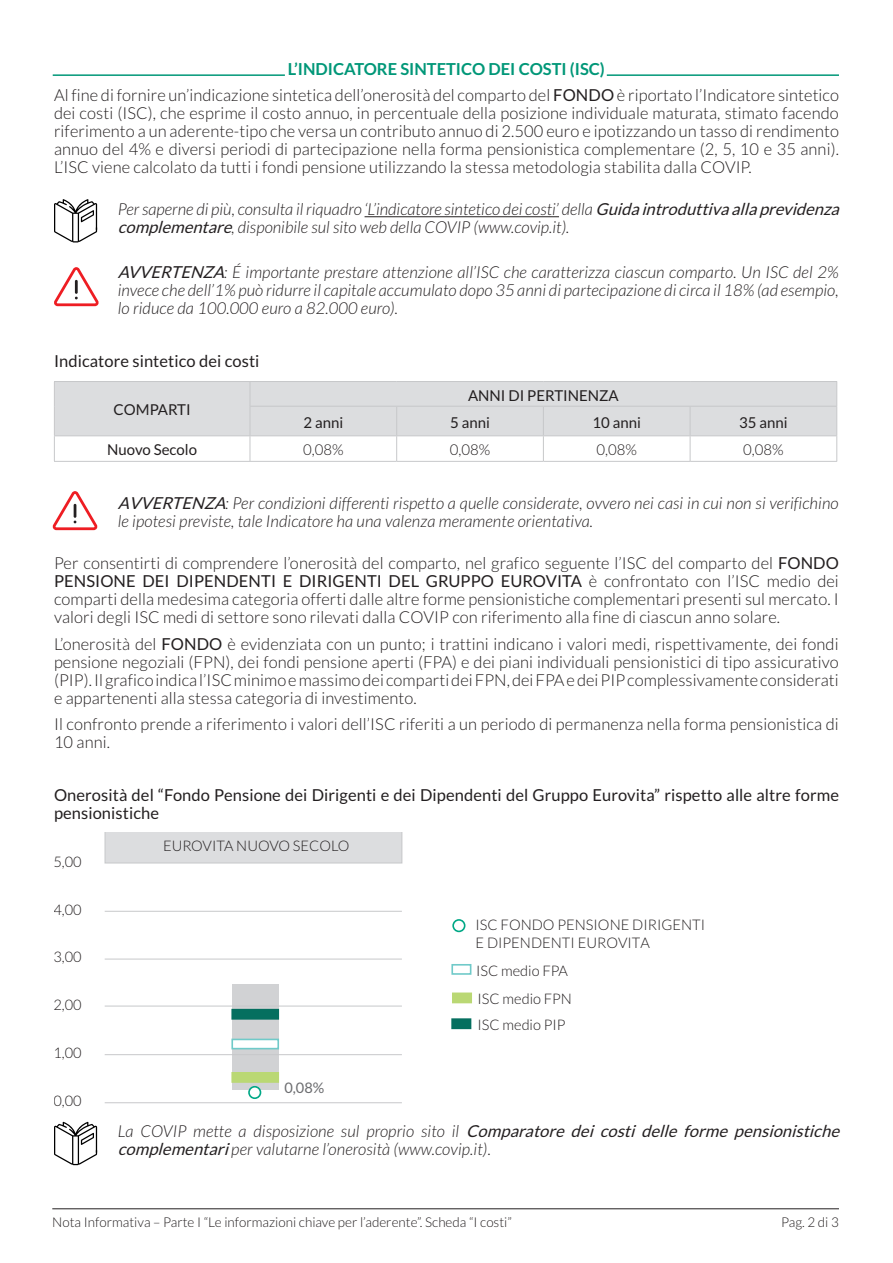
<style>
.page{position:relative;width:893px;height:1263px;background:#fff}
.page>*{position:absolute;margin:0;border:0;box-sizing:border-box;transform-origin:0 0}
.Normale{font:300 16.5px/18px "Lato";letter-spacing:.005em;color:#231f20;text-align:justify}
.Normale-2{font:italic 300 16.5px/18px "Lato";letter-spacing:.005em;color:#231f20}
.Normale-3{font:16.5px/18px "Lato";letter-spacing:.005em;color:#231f20}
.t1{font:15px "Lato";color:#231f20}
.t2{font:300 15px "Lato";color:#231f20}
.t3{font:300 14.7px/17.5px "Lato";color:#231f20}
.t4{font:300 14.55px/28.5px "Lato";color:#231f20}
.t5{font:14.55px "Lato";color:#6c6d70}
.t6{font:300 13.5px "Lato";color:#231f20}
.s1{font-weight:700;color:#009778}
.s2{font-weight:400}
.s3{font-size:14.55px}
.s4{font-style:normal}
</style>
<div class="page">
<hr style="left:52px;top:1208px;width:787px;height:1px;background:#231f20">
<hr style="left:365px;top:216px;width:194px;height:1px;background:#231f20">
<svg style="left:54px;top:381px;width:783px;height:80px"></svg>
<hr style="left:54px;top:461px;width:196px;height:1px;background:#c7c8ca">
<hr style="left:250px;top:461px;width:147px;height:1px;background:#c7c8ca">
<hr style="left:397px;top:461px;width:146px;height:1px;background:#c7c8ca">
<hr style="left:543px;top:461px;width:147px;height:1px;background:#c7c8ca">
<hr style="left:690px;top:461px;width:147px;height:1px;background:#c7c8ca">
<svg style="left:54px;top:199px;width:43px;height:43px"></svg>
<svg style="left:54px;top:267px;width:45px;height:39px"></svg>
<svg style="left:53px;top:491px;width:44px;height:39px"></svg>
<div style="left:232px;top:984px;width:46px;height:106px;background:#d1d2d4"></div>
<div style="left:105px;top:832px;width:297px;height:31px;background:#dcdddf"></div>
<hr style="left:105px;top:1102px;width:297px;height:1px;background:#c7c8ca">
<hr style="left:105px;top:1054px;width:297px;height:1px;background:#c7c8ca">
<hr style="left:105px;top:1006px;width:297px;height:1px;background:#c7c8ca">
<hr style="left:105px;top:959px;width:297px;height:1px;background:#c7c8ca">
<hr style="left:105px;top:911px;width:297px;height:1px;background:#c7c8ca">
<div style="left:249px;top:1087px;width:11px;height:11px;background:#fff;border-radius:50%"></div>
<div style="left:248px;top:1086px;width:13px;height:13px;border:2px solid #00a886;border-radius:50%"></div>
<div style="left:452px;top:1019px;width:19px;height:9px;background:#056f5f"></div>
<div style="left:451px;top:1018px;width:20px;height:11px;border:2px solid #056f5f"></div>
<div style="left:453px;top:993px;width:18px;height:9px;background:#bad874"></div>
<div style="left:452px;top:992px;width:20px;height:11px;border:2px solid #bad874"></div>
<div style="left:451px;top:964px;width:20px;height:11px;border:2px solid #70cac9"></div>
<div style="left:452px;top:919px;width:13px;height:13px;border:2px solid #00a886;border-radius:50%"></div>
<div style="left:232px;top:1010px;width:46px;height:9px;background:#056f5f"></div>
<div style="left:231px;top:1009px;width:48px;height:11px;border:2px solid #056f5f"></div>
<div style="left:232px;top:1073px;width:46px;height:9px;background:#bad874"></div>
<div style="left:231px;top:1072px;width:48px;height:11px;border:2px solid #bad874"></div>
<div style="left:232px;top:1039px;width:46px;height:9px;background:#fff"></div>
<div style="left:231px;top:1038px;width:48px;height:11px;border:2px solid #70cac9"></div>
<hr style="left:53px;top:74px;width:232px;height:2px;background:#009778">
<hr style="left:607px;top:74px;width:232px;height:2px;background:#009778">
<svg style="left:54px;top:1122px;width:43px;height:43px"></svg>
<p class="Normale" style="left:54px;top:56px;width:787px;line-height:26.5px;text-align:center"><span class="s1">L’INDICATORE SINTETICO DEI COSTI (ISC)<br></span>Al fine di fornire un’indicazione sintetica dell’onerosità del comparto del <span class="s2">FONDO</span> è riportato l’Indicatore sintetico</p>
<p class="Normale" style="left:54px;top:104px;width:786px">dei costi (ISC), che esprime il costo annuo, in percentuale della posizione individuale maturata, stimato facendo riferimento a un aderente-tipo che versa un contributo annuo di 2.500 euro e ipotizzando un tasso di rendimento annuo del 4% e diversi periodi di partecipazione nella forma pensionistica complementare (2, 5, 10 e 35 anni).<br>L’ISC viene calcolato da tutti i fondi pensione utilizzando la stessa metodologia stabilita dalla COVIP.</p>
<p class="Normale-2" style="left:118px;top:201px;width:728px">Per saperne di più, consulta il riquadro ‘L’indicatore sintetico dei costi’ della <span class="s2">Guidaintroduttivaallaprevidenza complementare</span>, disponibile sul sito web della COVIP (www.covip.it).</p>
<p class="Normale-2" style="left:118px;top:263px;width:722px;text-align:justify"><span class="s2">AVVERTENZA</span>: É importante prestare attenzione all’ISC che caratterizza ciascun comparto. Un ISC del 2% invece che dell’1% può ridurre il capitale accumulato dopo 35 anni di partecipazione di circa il 18% (ad esempio, lo riduce da 100.000 euro a 82.000 euro).</p>
<p class="Normale-3" style="left:54px;top:352px;width:207px">Indicatore sintetico dei costi</p>
<p class="t1" style="left:114px;top:402px;width:79px">COMPARTI</p>
<p class="t1" style="left:468px;top:387px;width:152px">ANNI DI PERTINENZA</p>
<p class="t1" style="left:303px;top:414px;width:41px">2 anni</p>
<p class="t1" style="left:450px;top:414px;width:41px">5 anni</p>
<p class="t1" style="left:592px;top:414px;width:50px">10 anni</p>
<p class="t1" style="left:739px;top:414px;width:50px">35 anni</p>
<p class="t1" style="left:107px;top:441px;width:91px">Nuovo Secolo</p>
<p class="t2" style="left:303px;top:441px;width:42px">0,08%</p>
<p class="t2" style="left:450px;top:441px;width:42px">0,08%</p>
<p class="t2" style="left:596px;top:441px;width:42px">0,08%</p>
<p class="t2" style="left:743px;top:441px;width:42px">0,08%</p>
<p class="Normale-2" style="left:118px;top:494px;width:722px"><span class="s2">AVVERTENZA</span>: Per condizioni differenti rispetto a quelle considerate, ovvero nei casi in cui non si verifichino le ipotesi previste, tale Indicatore ha una valenza meramente orientativa.</p>
<p class="Normale" style="left:54px;top:554px;width:786px">Per consentirti di comprendere l’onerosità del comparto, nel grafico seguente l’ISC del comparto del <span class="s2">FONDO PENSIONE DEI DIPENDENTI E DIRIGENTI DEL GRUPPO EUROVITA</span> è confrontato con l’ISC medio dei comparti della medesima categoria offerti dalle altre forme pensionistiche complementari presenti sul mercato. I valori degli ISC medi di settore sono rilevati dalla COVIP con riferimento alla fine di ciascun anno solare.</p>
<p class="Normale" style="left:54px;top:635px;width:786px">L’onerosità del <span class="s2">FONDO</span> è evidenziata con un punto; i trattini indicano i valori medi, rispettivamente, dei fondi pensione negoziali (FPN), dei fondi pensione aperti (FPA) e dei piani individuali pensionistici di tipo assicurativo (PIP). Il grafico indica l’ISC minimo e massimo dei comparti dei FPN, dei FPA e dei PIP complessivamente considerati e appartenenti alla stessa categoria di investimento.</p>
<p class="Normale" style="left:54px;top:715px;width:786px">Il confronto prende a riferimento i valori dell’ISC riferiti a un periodo di permanenza nella forma pensionistica di<br>10 anni.</p>
<p class="Normale-3" style="left:54px;top:786px;width:786px">Onerosità del “Fondo Pensione dei Dirigenti e dei Dipendenti del Gruppo Eurovita” rispetto alle altre forme pensionistiche</p>
<p class="t4" style="left:53px;top:847px;width:30px">5,00</p>
<p class="t4" style="left:53px;top:895px;width:30px">4,00</p>
<p class="t4" style="left:53px;top:943px;width:30px">3,00</p>
<p class="t4" style="left:53px;top:991px;width:30px">2,00</p>
<p class="t4" style="left:53px;top:1039px;width:30px">1,00</p>
<p class="t4" style="left:53px;top:1086px;width:30px">0,00</p>
<p class="t4" style="left:163px;top:832px;width:188px">EUROVITA NUOVO SECOLO</p>
<p class="t5" style="left:284px;top:1080px;width:41px">0,08%</p>
<p class="t3" style="left:476px;top:916px;width:231px"><span class="s3">ISC</span> FONDO PENSIONE DIRIGENTI<br>E DIPENDENTI EUROVITA</p>
<p class="t4" style="left:476px;top:956px;width:97px">ISC medio FPA<br>ISC medio FPN</p>
<p class="t4" style="left:477px;top:1010px;width:90px">ISC medio PIP</p>
<p class="Normale-2" style="left:118px;top:1123px;width:728px">L a C O V I P m e t t e a d i s p o s i z i o n e s u l p ro p r i o s i t o i l <span class="s2">Comparatore dei costi delle forme pensionistiche complementari</span>per valutarne l’onerosità (www.covip.it)<span class="s4">.</span></p>
<p class="t6" style="left:52px;top:1215px;width:461px">Nota Informativa – Parte I “Le informazioni chiave per l’aderente”. Scheda “I costi”</p>
<p class="t6" style="left:781px;top:1215px;width:59px">Pag. 2 di 3</p>
</div>
